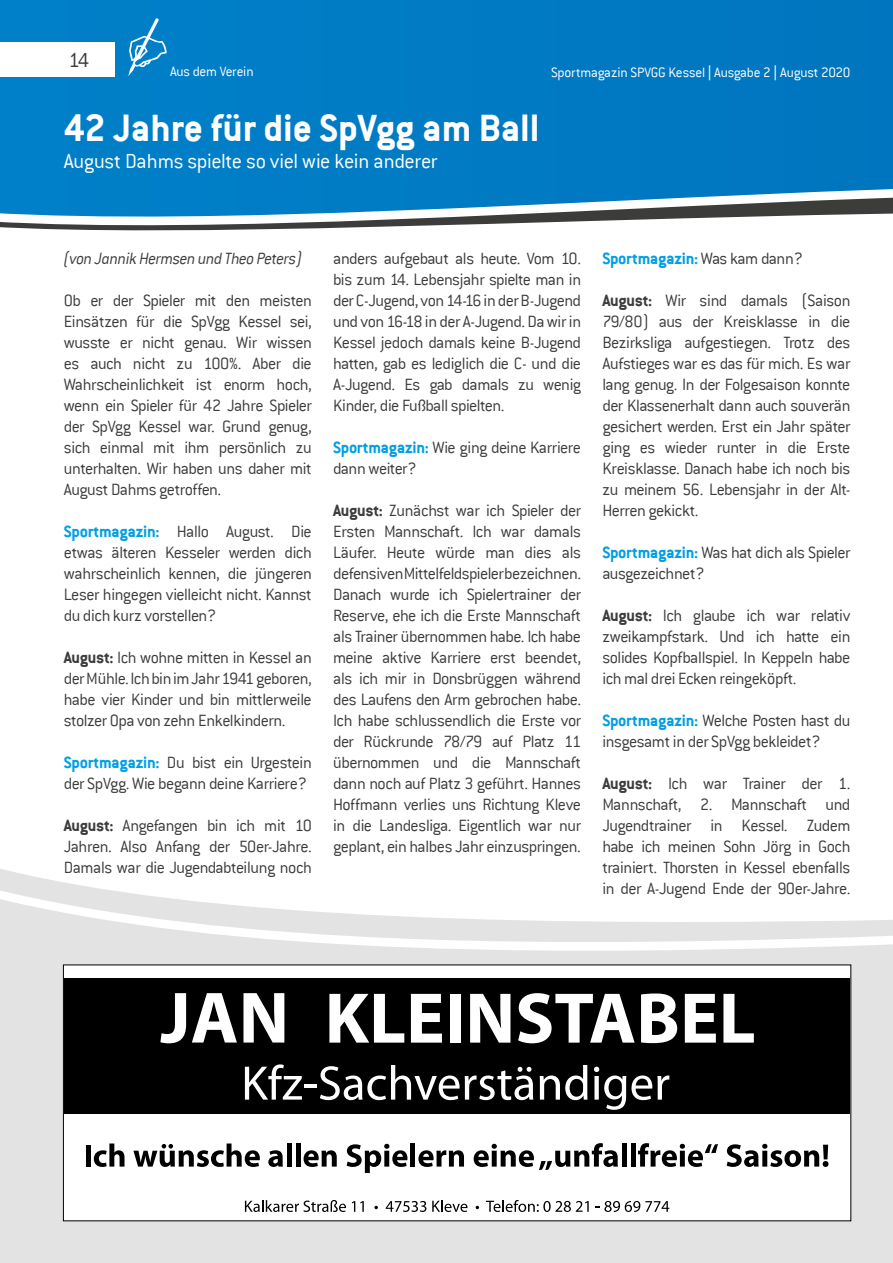
<style>
.page{position:relative;width:893px;height:1263px;background:#fff}
.page>*{position:absolute;margin:0;border:0;box-sizing:border-box;transform-origin:0 0}
.t1{font:700 42px "Conduit ITC";color:#fff}
.t2{font:300 22.5px "Conduit ITC";letter-spacing:-.015em;color:#fff}
.t3{font:300 22.5px "Conduit ITC";color:#3c3c3b}
.t4{font:300 18px/21px "Conduit ITC";letter-spacing:-.03em;color:#3c3c3b;text-align:justify}
.t5{font:italic 300 18px "Conduit ITC";letter-spacing:-.03em;color:#3c3c3b;scale:.96 1}
.t6{font:700 18px "Conduit ITC";letter-spacing:-.015em;color:#009fe3}
.t7{font:300 15px "Conduit ITC";letter-spacing:-.015em;color:#fff}
.s1{font-family:"Futura LT";font-weight:400;font-stretch:condensed}
.s2{font-weight:700;color:#009fe3}
.s3{font-weight:700}
.s4{font-weight:300;color:#3c3c3b}
</style>
<div class="page">
<div style="left:0;top:0;width:893px;height:124px;background:#007ac3"></div>
<svg style="left:0;top:124px;width:893px;height:107px;background:#2a89c1"></svg>
<div style="left:0;top:1009px;width:893px;height:254px;background:#e3e3e3"></div>
<svg style="left:0;top:869px;width:893px;height:140px"></svg>
<div style="left:0;top:43px;width:115px;height:34px;background:#fff"></div>
<svg style="left:128px;top:18px;width:39px;height:58px;background:#2f96d1"></svg>
<svg style="left:63px;top:964px;width:789px;height:257px"></svg>
<p class="t3" style="left:68px;top:47px;width:22px">14</p>
<p class="t7" style="left:170px;top:63px;width:85px">Aus dem Verein</p>
<p class="t7" style="left:551px;top:64px;width:301px">Sportmagazin SPVGG Kessel <span class="s1">|</span> Ausgabe 2 <span class="s1">|</span> August 2020</p>
<h1 class="t1" style="left:64px;top:104px;width:477px">42 Jahre für die SpVgg am Ball</h1>
<p class="t2" style="left:64px;top:149px;width:375px">August Dahms spielte so viel wie kein anderer</p>
<p class="t5" style="left:64px;top:249px;width:250px">(von Jannik Hermsen und Theo Peters)</p>
<p class="t4" style="left:64px;top:290px;width:250px">Ob er der Spieler mit den meisten Einsätzen für die SpVgg Kessel sei, wusste er nicht genau. Wir wissen es auch nicht zu 100%. Aber die Wahrscheinlichkeit ist enorm hoch, wenn ein Spieler für 42 Jahre Spieler der SpVgg Kessel war. Grund genug, sich einmal mit ihm persönlich zu unterhalten. Wir haben uns daher mit August Dahms getroffen.</p>
<p class="t4" style="left:64px;top:521px;width:250px"><span class="s2">Sportmagazin:</span> Hallo August. Die etwas älteren Kesseler werden dich wahrscheinlich kennen, die jüngeren Leser hingegen vielleicht nicht. Kannst du dich kurz vorstellen?</p>
<p class="t4" style="left:64px;top:647px;width:250px"><span class="s3">August:</span> Ich wohne mitten in Kessel an der Mühle. Ich bin im Jahr 1941 geboren, habe vier Kinder und bin mittlerweile stolzer Opa von zehn Enkelkindern.</p>
<p class="t4" style="left:64px;top:752px;width:250px"><span class="s2">Sportmagazin:</span> Du bist ein Urgestein der SpVgg. Wie begann deine Karriere?</p>
<p class="t4" style="left:64px;top:815px;width:250px"><span class="s3">August:</span> Angefangen bin ich mit 10<br>Jahren. Also Anfang der 50er-Jahre.<br>Damals war die Jugendabteilung noch</p>
<p class="t4" style="left:333px;top:248px;width:250px">anders aufgebaut als heute. Vom 10. bis zum 14. Lebensjahr spielte man in der C-Jugend, von 14-16 in der B-Jugend und von 16-18 in der A-Jugend. Da wir in Kessel jedoch damals keine B-Jugend hatten, gab es lediglich die C- und die A-Jugend. Es gab damals zu wenig Kinder, die Fußball spielten.</p>
<p class="t4" style="left:333px;top:437px;width:250px"><span class="s2">Sportmagazin:</span> Wie ging deine Karriere dann weiter?</p>
<p class="t4" style="left:333px;top:500px;width:250px"><span class="s3">August:</span> Zunächst war ich Spieler der Ersten Mannschaft. Ich war damals Läufer. Heute würde man dies als defensiven Mittelfeldspieler bezeichnen.<br>Danach wurde ich Spielertrainer der Reserve, ehe ich die Erste Mannschaft als Trainer übernommen habe. Ich habe meine aktive Karriere erst beendet, als ich mir in Donsbrüggen während des Laufens den Arm gebrochen habe.<br>Ich habe schlussendlich die Erste vor der Rückrunde 78/79 auf Platz 11 übernommen und die Mannschaft dann noch auf Platz 3 geführt. Hannes Hoffmann verlies uns Richtung Kleve in die Landesliga. Eigentlich war nur geplant, ein halbes Jahr einzuspringen.</p>
<p class="t6" style="left:602px;top:248px;width:202px">Sportmagazin: <span class="s4">Was kam dann?</span></p>
<p class="t4" style="left:602px;top:290px;width:250px"><span class="s3">August:</span> Wir sind damals (Saison 79/80) aus der Kreisklasse in die Bezirksliga aufgestiegen. Trotz des Aufstieges war es das für mich. Es war lang genug. In der Folgesaison konnte der Klassenerhalt dann auch souverän gesichert werden. Erst ein Jahr später ging es wieder runter in die Erste Kreisklasse. Danach habe ich noch bis zu meinem 56. Lebensjahr in der Alt-Herren gekickt.</p>
<p class="t4" style="left:602px;top:542px;width:250px"><span class="s2">Sportmagazin:</span> Was hat dich als Spieler ausgezeichnet?</p>
<p class="t4" style="left:602px;top:605px;width:250px"><span class="s3">August:</span> Ich glaube ich war relativ zweikampfstark. Und ich hatte ein solides Kopfballspiel. In Keppeln habe ich mal drei Ecken reingeköpft.</p>
<p class="t4" style="left:602px;top:710px;width:250px"><span class="s2">Sportmagazin:</span> Welche Posten hast du insgesamt in der SpVgg bekleidet?</p>
<p class="t4" style="left:602px;top:773px;width:250px"><span class="s3">August:</span> Ich war Trainer der 1.<br>Mannschaft, 2. Mannschaft und Jugendtrainer in Kessel. Zudem habe ich meinen Sohn Jörg in Goch trainiert. Thorsten in Kessel ebenfalls in der A-Jugend Ende der 90er-Jahre.</p>
</div>
